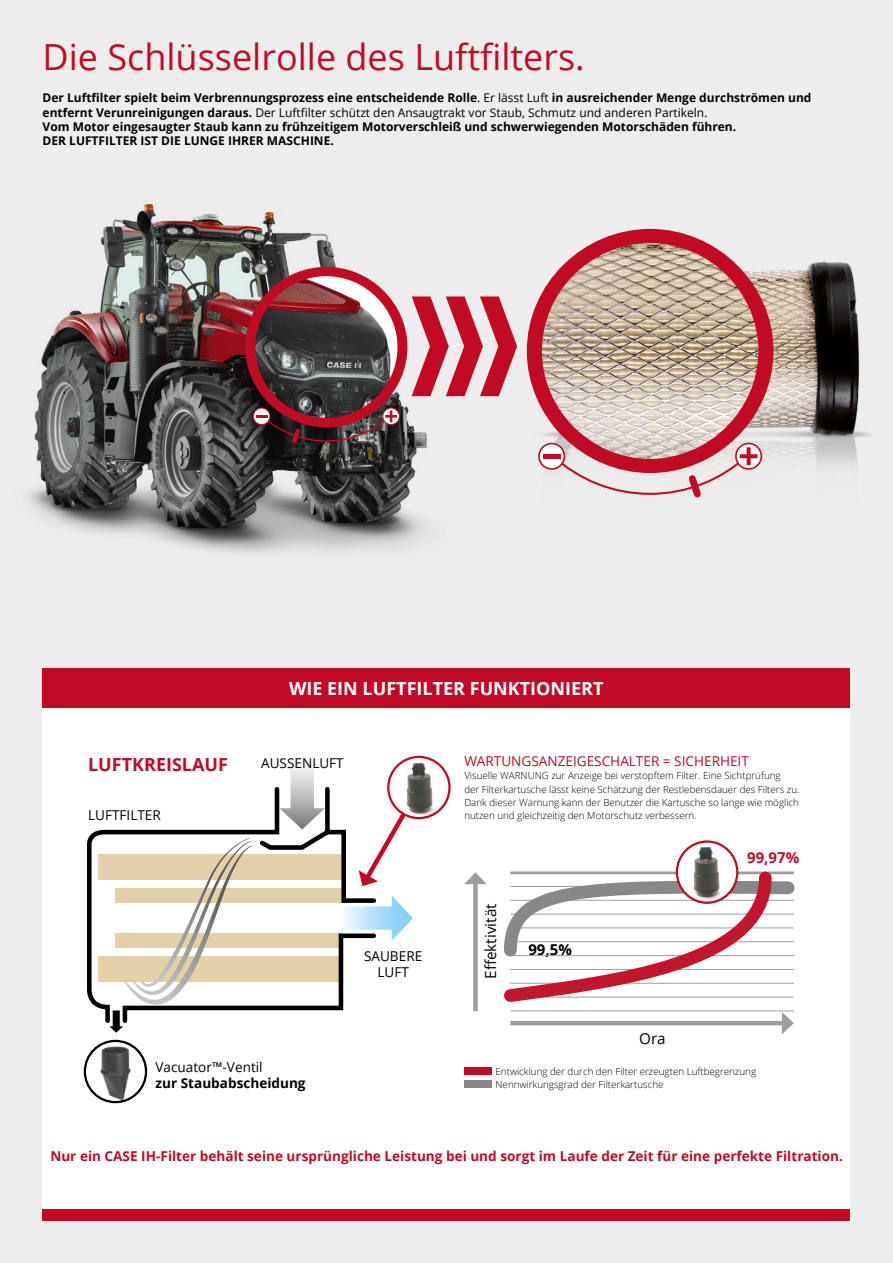
<style>
.page{position:relative;width:893px;height:1263px;background:#ededed}
.page>*{position:absolute;margin:0;border:0;box-sizing:border-box;transform-origin:0 0}
.t1{font:36px "Open Sans";color:#c10b25}
.t2{font:700 18px "Open Sans";color:#fff}
.t3{font:700 18px "Open Sans";color:#c10b25}
.t4{font:15.3px "Open Sans";color:#000}
.t5{font:700 15px "Open Sans";color:#c10b25}
.t6{font:700 15px "Open Sans";color:#000}
.t7{font:700 13.65px "Open Sans";color:#c10b25}
.t8{font:700 13.65px/16.4px "Open Sans";color:#000}
.t9{font:13.65px "Open Sans";color:#c10b25}
.t10{font:13.65px/16.4px "Open Sans";color:#000;text-align:center}
.t11{font:700 12px/14.4px "Open Sans";color:#000}
.t12{font:300 9.75px/13.2px "Open Sans";color:#000}
.s1{font-weight:400}
</style>
<div class="page">
<img style="left:27px;top:203px;width:402px;height:351px">
<img style="left:526px;top:261px;width:345px;height:207px">
<svg style="left:527px;top:229px;width:246px;height:241px"></svg>
<svg style="left:736px;top:443px;width:25px;height:26px"></svg>
<div style="left:735px;top:443px;width:27px;height:27px;border:2px solid #c10b25;border-radius:50%"></div>
<svg style="left:539px;top:443px;width:25px;height:26px"></svg>
<div style="left:538px;top:443px;width:27px;height:27px;border:2px solid #c10b25;border-radius:50%"></div>
<hr style="left:543px;top:454px;width:18px;height:4px;background:#c10b25">
<svg style="left:550px;top:447px;width:207px;height:51px"></svg>
<svg style="left:245px;top:267px;width:272px;height:180px"></svg>
<div style="left:43px;top:699px;width:807px;height:521px;background:#fff"></div>
<div style="left:43px;top:668px;width:807px;height:40px;background:#c10b25"></div>
<div style="left:43px;top:1208px;width:807px;height:12px;background:#c10b25"></div>
<div style="left:473px;top:880px;width:5px;height:131px;background:#9d9d9c"></div>
<svg style="left:464px;top:872px;width:23px;height:12px"></svg>
<svg style="left:504px;top:865px;width:291px;height:169px"></svg>
<svg style="left:677px;top:841px;width:60px;height:62px"></svg>
<img style="left:689px;top:844px;width:34px;height:56px">
<div style="left:676px;top:840px;width:62px;height:64px;border:2px solid #c10b25;border-radius:50%"></div>
<svg style="left:86px;top:787px;width:277px;height:236px"></svg>
<svg style="left:280px;top:765px;width:45px;height:64px"></svg>
<svg style="left:339px;top:895px;width:74px;height:46px"></svg>
<svg style="left:109px;top:838px;width:143px;height:195px"></svg>
<img style="left:402px;top:759px;width:34px;height:56px">
<div style="left:387px;top:756px;width:64px;height:63px;border:2px solid #c10b25;border-radius:50%"></div>
<img style="left:99px;top:1043px;width:33px;height:58px">
<div style="left:84px;top:1040px;width:63px;height:63px;border:2px solid #000;border-radius:50%"></div>
<svg style="left:359px;top:808px;width:51px;height:78px"></svg>
<div style="left:464px;top:1067px;width:27px;height:8px;background:#c10b25"></div>
<div style="left:464px;top:1080px;width:27px;height:8px;background:#88888a"></div>
<p class="t1" style="left:43px;top:32px;width:544px">Die Schlüsselrolle des Luftfilters.</p>
<p class="t11" style="left:43px;top:90px;width:770px">Der Luftfilter spielt beim Verbrennungsprozess eine entscheidende Rolle<span class="s1">. Er lässt Luft</span> in ausreichender Menge durchströmen und entfernt Verunreinigungen daraus. <span class="s1">Der Luftfilter schützt den Ansaugtrakt vor Staub, Schmutz und anderen Partikeln.<br></span>Vom Motor eingesaugter Staub kann zu frühzeitigem Motorverschleiß und schwerwiegenden Motorschäden führen.<br>DER LUFTFILTER IST DIE LUNGE IHRER MASCHINE.</p>
<p class="t3" style="left:88px;top:752px;width:141px">LUFTKREISLAUF</p>
<p class="t10" style="left:88px;top:806px;width:74px">LUFTFILTER</p>
<p class="t2" style="left:289px;top:676px;width:316px">WIE EIN LUFTFILTER FUNKTIONIERT</p>
<p class="t10" style="left:261px;top:754px;width:84px">AUSSENLUFT</p>
<p class="t10" style="left:364px;top:947px;width:60px">SAUBERE<br>LUFT</p>
<p class="t9" style="left:464px;top:752px;width:286px">WARTUNGSANZEIGESCHALTER = SICHERHEIT</p>
<p class="t12" style="left:464px;top:769px;width:337px">Visuelle WARNUNG zur Anzeige bei verstopftem Filter. Eine Sichtprüfung<br>der Filterkartusche lässt keine Schätzung der Restlebensdauer des Filters zu.<br>Dank dieser Warnung kann der Benutzer die Kartusche so lange wie möglich nutzen und gleichzeitig den Motorschutz verbessern.</p>
<p class="t4" style="left:480px;top:979px;width:77px;rotate:-90deg">Effektivität</p>
<p class="t6" style="left:528px;top:939px;width:45px">99,5%</p>
<p class="t4" style="left:639px;top:1028px;width:28px">Ora</p>
<p class="t5" style="left:747px;top:847px;width:54px">99,97%</p>
<p class="t8" style="left:156px;top:1058px;width:152px"><span class="s1">Vacuator™-Ventil<br></span>zur Staubabscheidung</p>
<p class="t12" style="left:496px;top:1064px;width:262px">Entwicklung der durch den Filter erzeugten Luftbegrenzung</p>
<p class="t12" style="left:496px;top:1077px;width:169px">Nennwirkungsgrad der Filterkartusche</p>
<p class="t7" style="left:50px;top:1146px;width:794px">Nur ein CASE IH-Filter behält seine ursprüngliche Leistung bei und sorgt im Laufe der Zeit für eine perfekte Filtration.</p>
</div>
